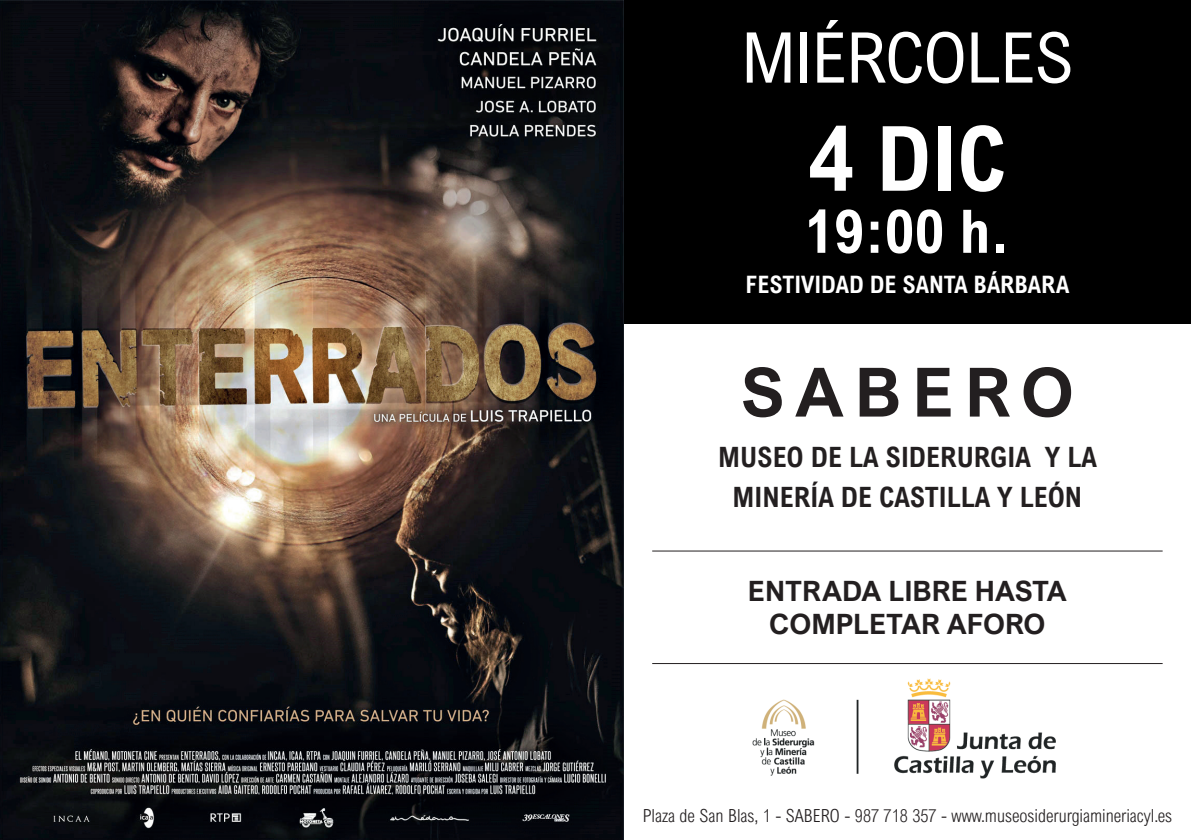
<style>
.page{position:relative;width:1191px;height:840px;background:#fff}
.page>*{position:absolute;margin:0;border:0;box-sizing:border-box;transform-origin:0 0}
.t1{font:700 90px "Arial Nova Cond";color:#fff}
.t2{font:70px "Arial Nova Cond";letter-spacing:-.01em;color:#fff}
.t3{font:700 68px "Arial Nova";letter-spacing:.16em;color:#231f20}
.t4{font:700 60px "Arial Nova Cond";color:#fff}
.t5{font:700 28px/39.2px "Arial Nova Cond";color:#231f20;text-align:center}
.t6{font:700 28px/33.6px "Arial Nova";color:#231f20;text-align:center}
.t7{font:700 24px "Arial Nova Cond";color:#fff}
.t8{font:300 18px "Arial Nova Cond";color:#231f20}
</style>
<div class="page">
<div style="left:0;top:0;width:1191px;height:323px;background:#000"></div>
<img style="left:0;top:0;width:624px;height:839px">
<img style="left:723px;top:663px;width:368px;height:116px">
<hr style="left:652px;top:550px;width:510px;height:1px;background:#231f20">
<hr style="left:652px;top:662px;width:510px;height:1px;background:#231f20">
<h2 class="t2" style="left:741px;top:15px;width:334px">MIÉRCOLES</h2>
<h1 class="t1" style="left:808px;top:102px;width:199px">4 DIC</h1>
<h3 class="t4" style="left:804px;top:194px;width:207px">19:00 h.</h3>
<h3 class="t7" style="left:745px;top:269px;width:325px">FESTIVIDAD DE SANTA BÁRBARA</h3>
<h3 class="t3" style="left:741px;top:352px;width:335px">SABERO</h3>
<h3 class="t5" style="left:718px;top:437px;width:380px">MUSEO DE LA SIDERURGIA Y LA<br>MINERÍA DE CASTILLA Y LEÓN</h3>
<h3 class="t6" style="left:748px;top:573px;width:320px">ENTRADA LIBRE HASTA<br>COMPLETAR AFORO</h3>
<p class="t8" style="left:642px;top:804px;width:531px">Plaza de San Blas, 1 - SABERO - 987 718 357 - www.museosiderurgiamineriacyl.es</p>
</div>
